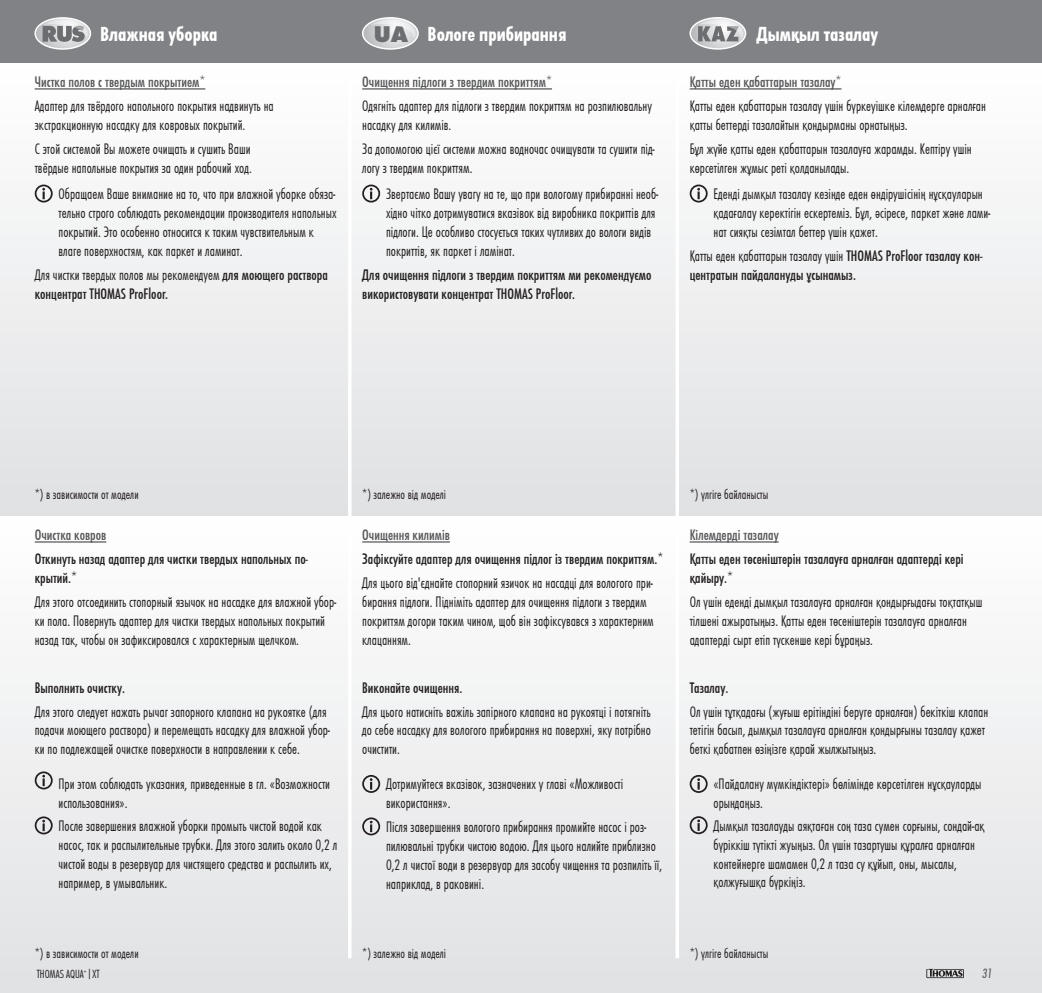
<style>
.page{position:relative;width:1042px;height:993px;background:#fff}
.page>*{position:absolute;margin:0;border:0;box-sizing:border-box;transform-origin:0 0}
.t1{font:800 23.62px "Function";color:#6c6d70}
.t2{font:700 21px "Futura Con";color:#fff}
.t3{font:300 15.75px/18.9px "Futura Con";color:#231f20}
.t4{font:500 15.75px/18.9px "Futura Con";color:#231f20}
.t5{font:500 15.75px "Futura Con";color:#57585a}
.t6{font:300 14px "Futura Con";color:#231f20}
.t7{font:14px "Futura Con Boo Obl";color:#57585a}
.t8{font:300 12.25px "Futura Con";color:#231f20}
.s1{font-weight:300}
</style>
<div class="page">
<div style="left:0;top:0;width:1042px;height:63px;background:#808285"></div>
<div style="left:0;top:63px;width:1042px;height:453px;background:linear-gradient(to bottom,#fefefe,#e0e1e3)"></div>
<div style="left:0;top:516px;width:1042px;height:476px;background:linear-gradient(to bottom,#fefefe,#e1e2e4)"></div>
<hr style="left:690px;top:541px;width:89px;height:1px;background:#57585a">
<div style="left:690px;top:774px;width:17px;height:18px;border:2px solid #231f20;border-radius:50%"></div>
<svg style="left:697px;top:778px;width:3px;height:11px"></svg>
<div style="left:690px;top:816px;width:17px;height:17px;border:2px solid #231f20;border-radius:50%"></div>
<svg style="left:697px;top:819px;width:3px;height:11px"></svg>
<hr style="left:690px;top:88px;width:151px;height:1px;background:#57585a">
<div style="left:690px;top:184px;width:17px;height:18px;border:2px solid #231f20;border-radius:50%"></div>
<svg style="left:697px;top:188px;width:3px;height:11px"></svg>
<hr style="left:362px;top:541px;width:88px;height:1px;background:#57585a">
<div style="left:362px;top:774px;width:18px;height:18px;border:2px solid #231f20;border-radius:50%"></div>
<svg style="left:370px;top:778px;width:2px;height:11px"></svg>
<div style="left:362px;top:817px;width:18px;height:18px;border:2px solid #231f20;border-radius:50%"></div>
<svg style="left:370px;top:820px;width:2px;height:11px"></svg>
<hr style="left:362px;top:88px;width:190px;height:1px;background:#57585a">
<div style="left:362px;top:184px;width:18px;height:18px;border:2px solid #231f20;border-radius:50%"></div>
<svg style="left:370px;top:188px;width:2px;height:11px"></svg>
<hr style="left:35px;top:541px;width:71px;height:1px;background:#57585a">
<div style="left:35px;top:771px;width:18px;height:18px;border:2px solid #231f20;border-radius:50%"></div>
<svg style="left:42px;top:774px;width:3px;height:11px"></svg>
<div style="left:35px;top:816px;width:18px;height:18px;border:2px solid #231f20;border-radius:50%"></div>
<svg style="left:42px;top:819px;width:3px;height:11px"></svg>
<hr style="left:35px;top:88px;width:170px;height:1px;background:#57585a">
<div style="left:35px;top:184px;width:18px;height:18px;border:2px solid #231f20;border-radius:50%"></div>
<svg style="left:42px;top:188px;width:3px;height:11px"></svg>
<div style="left:34px;top:17px;width:57px;height:33px;border:1px solid #fff;border-radius:50%"></div>
<svg style="left:35px;top:18px;width:55px;height:31px"></svg>
<div style="left:689px;top:17px;width:57px;height:33px;border:1px solid #fff;border-radius:50%"></div>
<svg style="left:690px;top:18px;width:55px;height:31px"></svg>
<div style="left:362px;top:17px;width:57px;height:33px;border:1px solid #fff;border-radius:50%"></div>
<svg style="left:363px;top:18px;width:55px;height:31px;background:#d0d0d2"></svg>
<hr style="left:348px;top:74px;width:3px;height:883px;background:#fff">
<svg style="left:926px;top:968px;width:38px;height:9px"></svg>
<hr style="left:675px;top:74px;width:4px;height:883px;background:#fff">
<h2 class="t2" style="left:100px;top:19px;width:119px">Влажная уборка</h2>
<p class="t5" style="left:35px;top:72px;width:172px">Чистка полов с твердым покрытием*</p>
<p class="t3" style="left:35px;top:96px;width:241px">Адаптер для твёрдого напольного покрытия надвинуть на экстракционную насадку для ковровых покрытий.</p>
<p class="t3" style="left:35px;top:139px;width:219px">С этой системой Вы можете очищать и сушить Ваши твёрдые напольные покрытия за один рабочий ход.</p>
<p class="t3" style="left:59px;top:184px;width:279px">Обращаем Ваше внимание на то, что при влажной уборке обяза&shy;тельно строго соблюдать рекомендации производителя напольных покрытий. Это особенно относится к таким чувствительным к влаге поверхностям, как паркет и ламинат.</p>
<p class="t4" style="left:35px;top:264px;width:295px"><span class="s1">Для чистки твердых полов мы рекомендуем</span> для моющего раствора концентрат THOMAS ProFloor.</p>
<h1 class="t1" style="left:373px;top:19px;width:36px">UA</h1>
<h2 class="t2" style="left:428px;top:19px;width:140px">Вологе прибирання</h2>
<p class="t5" style="left:362px;top:72px;width:191px">Очищення підлоги з твердим покриттям*</p>
<p class="t3" style="left:362px;top:96px;width:291px">Одягніть адаптер для підлоги з твердим покриттям на розпилювальну насадку для килимів.</p>
<p class="t3" style="left:362px;top:139px;width:294px">За допомогою цієї системи можна водночас очищувати та сушити під&shy;логу з твердим покриттям.</p>
<p class="t3" style="left:386px;top:184px;width:274px">Звертаємо Вашу увагу на те, що при вологому прибиранні необ&shy;хідно чітко дотримуватися вказівок від виробника покриттів для підлоги. Це особливо стосується таких чутливих до вологи видів покриттів, як паркет і ламінат.</p>
<p class="t4" style="left:362px;top:264px;width:291px">Для очищення підлоги з твердим покриттям ми рекомендуємо використовувати концентрат THOMAS ProFloor.</p>
<h2 class="t2" style="left:757px;top:19px;width:123px">Дымқыл тазалау</h2>
<p class="t5" style="left:690px;top:72px;width:153px">Қатты еден қабаттарын тазалау*</p>
<p class="t3" style="left:690px;top:96px;width:298px">Қатты еден қабаттарын тазалау үшін бүркеуішке кілемдерге арналған қатты беттерді тазалайтын қондырманы орнатыңыз.</p>
<p class="t3" style="left:690px;top:139px;width:283px">Бұл жүйе қатты еден қабаттарын тазалауға жарамды. Кептіру үшін көрсетілген жұмыс реті қолданылады.</p>
<p class="t3" style="left:713px;top:184px;width:278px">Еденді дымқыл тазалау кезінде еден өндірушісінің нұсқауларын қадағалау керектігін ескертеміз. Бұл, әсіресе, паркет және лами&shy;нат сияқты сезімтал беттер үшін қажет.</p>
<p class="t4" style="left:690px;top:245px;width:294px"><span class="s1">Қатты еден қабаттарын тазалау үшін</span> THOMAS ProFloor тазалау кон&shy;центратын пайдалануды ұсынамыз.</p>
<p class="t6" style="left:35px;top:485px;width:105px">*) в зависимости от модели</p>
<p class="t6" style="left:362px;top:485px;width:85px">*) залежно від моделі</p>
<p class="t6" style="left:690px;top:485px;width:80px">*) үлгіге байланысты</p>
<p class="t5" style="left:35px;top:524px;width:73px">Очистка ковров</p>
<p class="t4" style="left:35px;top:549px;width:275px">Откинуть назад адаптер для чистки твердых напольных по&shy;крытий.*</p>
<p class="t3" style="left:35px;top:591px;width:303px">Для этого отсоединить стопорный язычок на насадке для влажной убор&shy;ки пола. Повернуть адаптер для чистки твердых напольных покрытий назад так, чтобы он зафиксировался с характерным щелчком.</p>
<p class="t4" style="left:35px;top:677px;width:92px">Выполнить очистку.</p>
<p class="t3" style="left:35px;top:701px;width:297px">Для этого следует нажать рычаг запорного клапана на рукоятке (для подачи моющего раствора) и перемещать насадку для влажной убор&shy;ки по подлежащей очистке поверхности в направлении к себе.</p>
<p class="t3" style="left:59px;top:773px;width:273px">При этом соблюдать указания, приведенные в гл. «Возможности использования».</p>
<p class="t3" style="left:59px;top:815px;width:280px">После завершения влажной уборки промыть чистой водой как насос, так и распылительные трубки. Для этого залить около 0,2 л чистой воды в резервуар для чистящего средства и распылить их, например, в умывальник.</p>
<p class="t5" style="left:362px;top:524px;width:89px">Очищення килимів</p>
<p class="t4" style="left:362px;top:549px;width:303px">Зафіксуйте адаптер для очищення підлог із твердим покриттям.*</p>
<p class="t3" style="left:362px;top:572px;width:293px">Для цього від'єднайте стопорний язичок на насадці для вологого при&shy;бирання підлоги. Підніміть адаптер для очищення підлоги з твердим покриттям догори таким чином, щоб він зафіксувався з характерним клацанням.</p>
<p class="t4" style="left:362px;top:677px;width:102px">Виконайте очищення.</p>
<p class="t3" style="left:362px;top:701px;width:290px;text-align:justify">Для цього натисніть важіль запірного клапана на рукоятці і потягніть до себе насадку для вологого прибирання на поверхні, яку потрібно очистити.</p>
<p class="t3" style="left:386px;top:773px;width:239px">Дотримуйтеся вказівок, зазначених у главі «Можливості використання».</p>
<p class="t3" style="left:386px;top:816px;width:278px">Після завершення вологого прибирання промийте насос і роз&shy;пилювальні трубки чистою водою. Для цього налийте приблизно 0,2 л чистої води в резервуар для засобу чищення та розпиліть її, наприклад, в раковині.</p>
<p class="t5" style="left:690px;top:524px;width:91px">Кілемдерді тазалау</p>
<p class="t4" style="left:690px;top:549px;width:275px">Қатты еден төсеніштерін тазалауға арналған адаптерді кері қайыру.*</p>
<p class="t3" style="left:690px;top:591px;width:294px">Ол үшін еденді дымқыл тазалауға арналған қондырғыдағы тоқтатқыш тілшені ажыратыңыз. Қатты еден төсеніштерін тазалауға арналған адаптерді сырт етіп түскенше кері бұраңыз.</p>
<p class="t4" style="left:690px;top:677px;width:40px">Тазалау.</p>
<p class="t3" style="left:690px;top:701px;width:300px">Ол үшін тұтқадағы (жуғыш ерітіндіні беруге арналған) бекіткіш клапан тетігін басып, дымқыл тазалауға арналған қондырғыны тазалау қажет беткі қабатпен өзіңізге қарай жылжытыңыз.</p>
<p class="t3" style="left:713px;top:773px;width:269px">«Пайдалану мүмкіндіктері» бөлімінде көрсетілген нұсқауларды орындаңыз.</p>
<p class="t3" style="left:713px;top:815px;width:273px">Дымқыл тазалауды аяқтаған соң таза сумен сорғыны, сондай-ақ бүріккіш түтікті жуыңыз. Ол үшін тазартушы құралға арналған контейнерге шамамен 0,2 л таза су құйып, оны, мысалы, қолжуғышқа бүркіңіз.</p>
<p class="t6" style="left:35px;top:944px;width:105px">*) в зависимости от модели</p>
<p class="t6" style="left:362px;top:944px;width:85px">*) залежно від моделі</p>
<p class="t6" style="left:690px;top:943px;width:80px">*) үлгіге байланысты</p>
<p class="t8" style="left:37px;top:965px;width:65px">THOMAS AQUA<sup>+</sup>|XT</p>
<p class="t7" style="left:982px;top:963px;width:12px">31</p>
</div>
